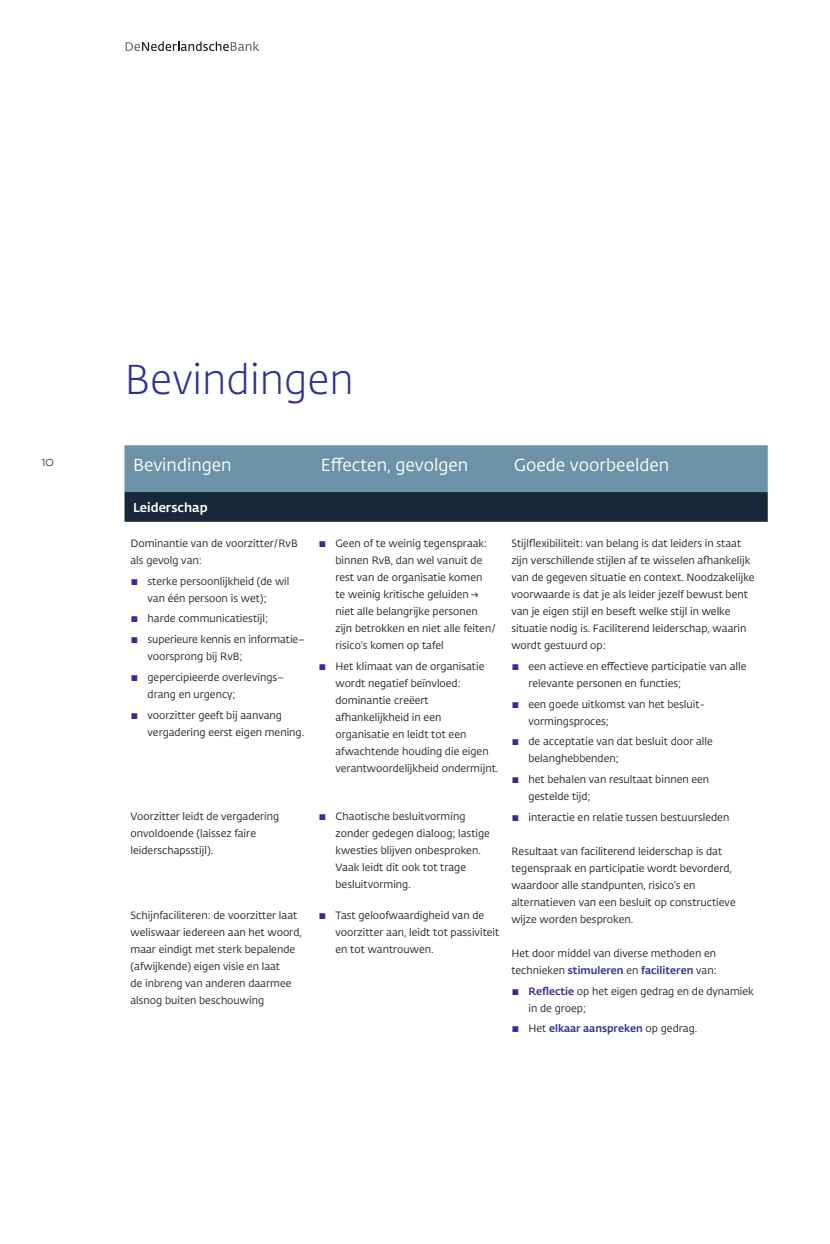
<style>
.page{position:relative;width:830px;height:1244px;background:#fff}
.page>*{position:absolute;margin:0;border:0;box-sizing:border-box;transform-origin:0 0}
.t1{font:300 41.25px "DNB Fedra";color:#2e3092}
.t2{font:17.25px "DNB Fedra";color:#fff}
.t3{font:500 12.75px "DNB Fedra";color:#fff}
.t4{font:300 12.75px "DNB Fedra";color:#231f20}
.t5{font:10.5px/17px "DNB Fedra";color:#231f20}
.t6{font:500 10.5px "DNB Fedra";color:#2e3092}
.s1{color:#2e3092}
.s2{font-weight:500;color:#2e3092}
.s3{font-weight:400}
.s4{font-weight:400;color:#231f20}
</style>
<div class="page">
<svg style="left:125px;top:42px;width:134px;height:9px"></svg>
<svg style="left:124px;top:445px;width:643px;height:77px;background:#4c6a7c"></svg>
<p class="t4" style="left:41px;top:454px;width:14px">10</p>
<h1 class="t1" style="left:124px;top:355px;width:231px">Bevindingen</h1>
<h2 class="t2" style="left:133px;top:455px;width:100px">Bevindingen</h2>
<h2 class="t2" style="left:321px;top:455px;width:149px">Effecten, gevolgen</h2>
<h2 class="t2" style="left:513px;top:455px;width:157px">Goede voorbeelden</h2>
<p class="t3" style="left:133px;top:499px;width:76px">Leiderschap</p>
<p class="t5" style="left:130px;top:535px;width:169px">Dominantie van de voorzitter/RvB als gevolg van:</p>
<p class="t5" style="left:130px;top:573px;width:160px;text-align:center"><span class="s1">▪</span> sterke persoonlijkheid (de wil van één persoon is wet);</p>
<p class="t5" style="left:130px;top:610px;width:139px"><span class="s1">▪</span> harde communicatiestijl;</p>
<p class="t5" style="left:147px;top:631px;width:159px;text-indent:-17px"><span class="s1">▪</span> superieure kennis en informatie– voorsprong bij RvB;</p>
<p class="t5" style="left:147px;top:669px;width:138px;text-indent:-17px"><span class="s1">▪</span> gepercipieerde overlevings– drang en urgency;</p>
<p class="t5" style="left:147px;top:706px;width:158px;text-indent:-17px"><span class="s1">▪</span> voorzitter geeft bij aanvang vergadering eerst eigen mening.</p>
<p class="t5" style="left:511px;top:535px;width:244px">Stijlflexibiliteit: van belang is dat leiders in staat zijn verschillende stijlen af te wisselen afhankelijk van de gegeven situatie en context. Noodzakelijke voorwaarde is dat je als leider jezelf bewust bent van je eigen stijl en beseft welke stijl in welke situatie nodig is. Faciliterend leiderschap, waarin wordt gestuurd op:</p>
<p class="t5" style="left:528px;top:658px;width:219px;text-indent:-17px"><span class="s1">▪</span> een actieve en effectieve participatie van alle relevante personen en functies;</p>
<p class="t5" style="left:528px;top:695px;width:178px;text-indent:-17px"><span class="s1">▪</span> een goede uitkomst van het besluit&shy;vormingsproces;</p>
<p class="t5" style="left:528px;top:733px;width:186px;text-indent:-17px"><span class="s1">▪</span> de acceptatie van dat besluit door alle belanghebbenden;</p>
<p class="t5" style="left:528px;top:771px;width:182px;text-indent:-17px"><span class="s1">▪</span> het behalen van resultaat binnen een gestelde tijd;</p>
<p class="t5" style="left:511px;top:808px;width:219px"><span class="s1">▪</span> interactie en relatie tussen bestuursleden</p>
<p class="t5" style="left:511px;top:843px;width:226px">Resultaat van faciliterend leiderschap is dat tegenspraak en participatie wordt bevorderd, waardoor alle standpunten, risico’s en alternatieven van een besluit op constructieve wijze worden besproken.</p>
<p class="t5" style="left:511px;top:945px;width:207px">Het door middel van diverse methoden en technieken <span class="s2">stimuleren</span> en <span class="s2">faciliteren</span> van:</p>
<p class="t5" style="left:528px;top:982px;width:227px;text-indent:-17px"><span class="s1">▪</span> <span class="s2">Reflectie</span> op het eigen gedrag en de dynamiek in de groep;</p>
<p class="t6" style="left:511px;top:1022px;width:187px"><span class="s3">▪</span> <span class="s4">Het</span> elkaar aanspreken <span class="s4">op gedrag.</span></p>
<p class="t5" style="left:335px;top:535px;width:162px;text-indent:-17px"><span class="s1">▪</span> Geen of te weinig tegenspraak: binnen RvB, dan wel vanuit de rest van de organisatie komen<br>te weinig kritische geluiden → niet alle belangrijke personen zijn betrokken en niet alle feiten/ risico’s komen op tafel</p>
<p class="t5" style="left:335px;top:658px;width:164px;text-indent:-17px"><span class="s1">▪</span> Het klimaat van de organisatie wordt negatief beïnvloed: dominantie creëert afhankelijkheid in een<br>organisatie en leidt tot een afwachtende houding die eigen verantwoordelijkheid ondermijnt.</p>
<p class="t5" style="left:130px;top:808px;width:150px">Voorzitter leidt de vergadering onvoldoende (laissez faire leiderschapsstijl).</p>
<p class="t5" style="left:335px;top:808px;width:156px;text-indent:-17px"><span class="s1">▪</span> Chaotische besluitvorming zonder gedegen dialoog; lastige kwesties blijven onbesproken.<br>Vaak leidt dit ook tot trage besluitvorming.</p>
<p class="t5" style="left:130px;top:907px;width:173px">Schijnfaciliteren: de voorzitter laat weliswaar iedereen aan het woord, maar eindigt met sterk bepalende (afwijkende) eigen visie en laat<br>de inbreng van anderen daarmee alsnog buiten beschouwing</p>
<p class="t5" style="left:335px;top:907px;width:165px;text-indent:-17px"><span class="s1">▪</span> Tast geloofwaardigheid van de voorzitter aan, leidt tot passiviteit en tot wantrouwen.</p>
</div>
